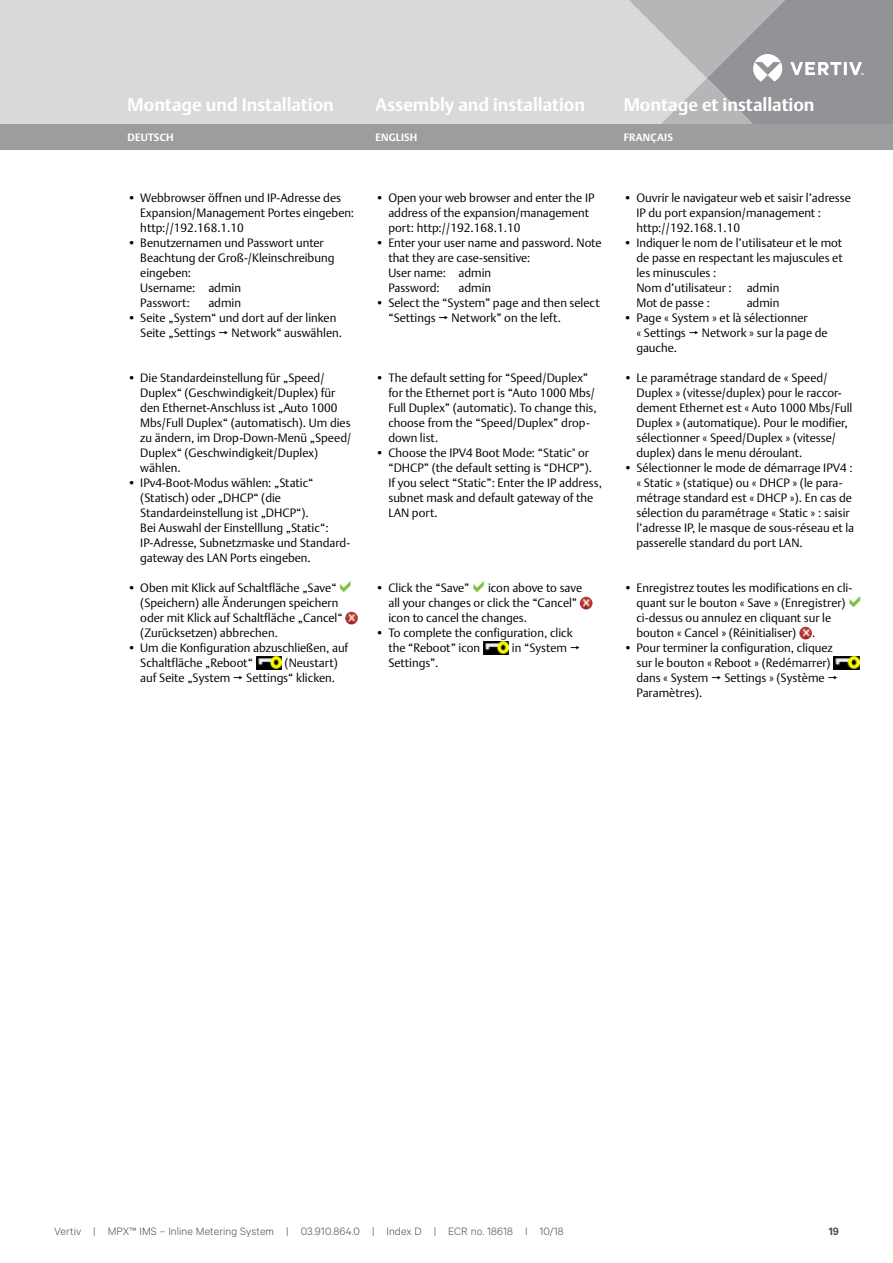
<style>
.page{position:relative;width:893px;height:1263px;background:#fff}
.page>*{position:absolute;margin:0;border:0;box-sizing:border-box;transform-origin:0 0}
.t1{font:700 18px "DTL Argo T";color:#fff}
.t2{font:300 12px/15px "DTL Argo T";color:#000}
.t3{font:300 12px "Calibre";letter-spacing:.01em;color:#494948}
.t4{font:600 12px "Calibre";color:#494948}
.t5{font:700 10.5px "DTL Argo T";letter-spacing:.02em;color:#fff}
</style>
<div class="page">
<div style="left:0;top:0;width:624px;height:124px;background:#d7d9da"></div>
<svg style="left:624px;top:0;width:269px;height:124px;background:#a9abae"></svg>
<div style="left:0;top:124px;width:893px;height:26px;background:#9c9d9d"></div>
<svg style="left:345px;top:612px;width:13px;height:12px"></svg>
<svg style="left:580px;top:597px;width:13px;height:12px"></svg>
<img style="left:256px;top:656px;width:26px;height:13px">
<img style="left:483px;top:641px;width:26px;height:13px">
<img style="left:834px;top:656px;width:25px;height:13px">
<svg style="left:799px;top:627px;width:13px;height:12px"></svg>
<h1 class="t1" style="left:128px;top:93px;width:208px">Montage und Installation</h1>
<h1 class="t1" style="left:376px;top:93px;width:211px">Assembly and installation</h1>
<h1 class="t1" style="left:624px;top:93px;width:192px">Montage et installation</h1>
<p class="t5" style="left:128px;top:131px;width:47px">DEUTSCH</p>
<p class="t5" style="left:376px;top:131px;width:43px">ENGLISH</p>
<p class="t5" style="left:624px;top:131px;width:51px">FRANÇAIS</p>
<p class="t2" style="left:140px;top:190px;width:215px;text-indent:-13px">• Webbrowser öffnen und IP-Adresse des<br>Expansion/Management Portes eingeben: http://192.168.1.10</p>
<p class="t2" style="left:140px;top:235px;width:196px;text-indent:-13px">• Benutzernamen und Passwort unter<br>Beachtung der Groß-/Kleinschreibung eingeben:<br>Username: admin<br>Passwort:</p>
<p class="t2" style="left:208px;top:295px;width:34px">admin</p>
<p class="t2" style="left:140px;top:310px;width:198px;text-indent:-13px">• Seite „System“ und dort auf der linken<br>Seite „Settings</p>
<p class="t2" style="left:232px;top:325px;width:112px">Network“ auswählen.</p>
<p class="t2" style="left:388px;top:190px;width:208px;text-indent:-13px">• Open your web browser and enter the IP address of the expansion/management port: http://192.168.1.10</p>
<p class="t2" style="left:388px;top:235px;width:215px;text-indent:-13px">• Enter your user name and password. Note that they are case-sensitive:<br>User name: admin<br>Password:</p>
<p class="t2" style="left:458px;top:280px;width:34px">admin</p>
<p class="t2" style="left:388px;top:295px;width:213px;text-indent:-13px">• Select the “System” page and then select “Settings</p>
<p class="t2" style="left:452px;top:310px;width:111px">Network” on the left.</p>
<p class="t2" style="left:636px;top:190px;width:216px;text-indent:-13px">• Ouvrir le navigateur web et saisir l’adresse<br>IP du port expansion/management : http://192.168.1.10</p>
<p class="t2" style="left:636px;top:235px;width:208px;text-indent:-13px">• Indiquer le nom de l’utilisateur et le mot de passe en respectant les majuscules et les minuscules :<br>Nom d’utilisateur : admin<br>Mot de passe :</p>
<p class="t2" style="left:747px;top:295px;width:34px">admin</p>
<p class="t2" style="left:636px;top:310px;width:173px;text-indent:-13px">• Page « System » et là sélectionner « Settings</p>
<p class="t2" style="left:702px;top:325px;width:127px">Network » sur la page de</p>
<p class="t2" style="left:636px;top:340px;width:42px">gauche.</p>
<p class="t2" style="left:140px;top:370px;width:213px;text-indent:-13px">• Die Standardeinstellung für „Speed/ Duplex“ (Geschwindigkeit/Duplex) für den Ethernet-Anschluss ist „Auto 1000<br>Mbs/Full Duplex“ (automatisch). Um dies zu ändern, im Drop-Down-Menü „Speed/ Duplex“ (Geschwindigkeit/Duplex) wählen.</p>
<p class="t2" style="left:140px;top:475px;width:211px;text-indent:-13px">• IPv4-Boot-Modus wählen: „Static“ (Statisch) oder „DHCP“ (die Standardeinstellung ist „DHCP“).<br>Bei Auswahl der Einstelllung „Static“:<br>IP-Adresse, Subnetzmaske und Standard&shy;gateway des LAN Ports eingeben.</p>
<p class="t2" style="left:140px;top:580px;width:204px;text-indent:-13px">• Oben mit Klick auf Schaltfläche „Save“ (Speichern) alle Änderungen speichern oder mit Klick auf Schaltfläche „Cancel“ (Zurücksetzen) abbrechen.</p>
<p class="t2" style="left:140px;top:640px;width:210px;text-indent:-13px">• Um die Konfiguration abzuschließen, auf<br>Schaltfläche „Reboot“</p>
<p class="t2" style="left:285px;top:655px;width:55px">(Neustart)</p>
<p class="t2" style="left:140px;top:670px;width:91px">auf Seite „System</p>
<p class="t2" style="left:246px;top:670px;width:90px">Settings“ klicken.</p>
<p class="t2" style="left:388px;top:370px;width:210px;text-indent:-13px">• The default setting for “Speed/Duplex” for the Ethernet port is “Auto 1000 Mbs/ Full Duplex” (automatic). To change this, choose from the “Speed/Duplex” drop&shy;down list.</p>
<p class="t2" style="left:388px;top:445px;width:215px;text-indent:-13px">• Choose the IPV4 Boot Mode: “Static" or “DHCP” (the default setting is “DHCP”).<br>If you select “Static”: Enter the IP address, subnet mask and default gateway of the LAN port.</p>
<p class="t2" style="left:376px;top:580px;width:95px">• Click the “Save”</p>
<p class="t2" style="left:388px;top:580px;width:195px;text-indent:100px">icon above to save all your changes or click the “Cancel” icon to cancel the changes.</p>
<p class="t2" style="left:388px;top:625px;width:186px;text-indent:-13px">• To complete the configuration, click the “Reboot” icon</p>
<p class="t2" style="left:512px;top:640px;width:57px">in “System</p>
<p class="t2" style="left:388px;top:655px;width:52px">Settings”.</p>
<p class="t2" style="left:636px;top:370px;width:217px;text-indent:-13px">• Le paramétrage standard de « Speed/ Duplex » (vitesse/duplex) pour le raccor&shy;dement Ethernet est « Auto 1000 Mbs/Full Duplex » (automatique). Pour le modifier, sélectionner « Speed/Duplex » (vitesse/ duplex) dans le menu déroulant.</p>
<p class="t2" style="left:636px;top:460px;width:219px;text-indent:-13px">• Sélectionner le mode de démarrage IPV4 : « Static » (statique) ou « DHCP » (le para&shy;métrage standard est « DHCP »). En cas de sélection du paramétrage « Static » : saisir l’adresse IP, le masque de sous-réseau et la passerelle standard du port LAN.</p>
<p class="t2" style="left:636px;top:580px;width:218px;text-indent:-13px">• Enregistrez toutes les modifications en cli&shy;quant sur le bouton « Save » (Enregistrer) ci-dessus ou annulez en cliquant sur le bouton « Cancel » (Réinitialiser)</p>
<p class="t2" style="left:812px;top:625px;width:5px">.</p>
<p class="t2" style="left:636px;top:640px;width:198px;text-indent:-13px">• Pour terminer la configuration, cliquez sur le bouton « Reboot » (Redémarrer) dans « System</p>
<p class="t2" style="left:724px;top:670px;width:102px">Settings » (Système</p>
<p class="t2" style="left:636px;top:685px;width:67px">Paramètres).</p>
<p class="t3" style="left:54px;top:1224px;width:511px">Vertiv | MPX™ IMS – Inline Metering System | 03.910.864.0 | Index D | ECR no. 18618 I 10/18</p>
<p class="t4" style="left:829px;top:1224px;width:12px">19</p>
</div>
